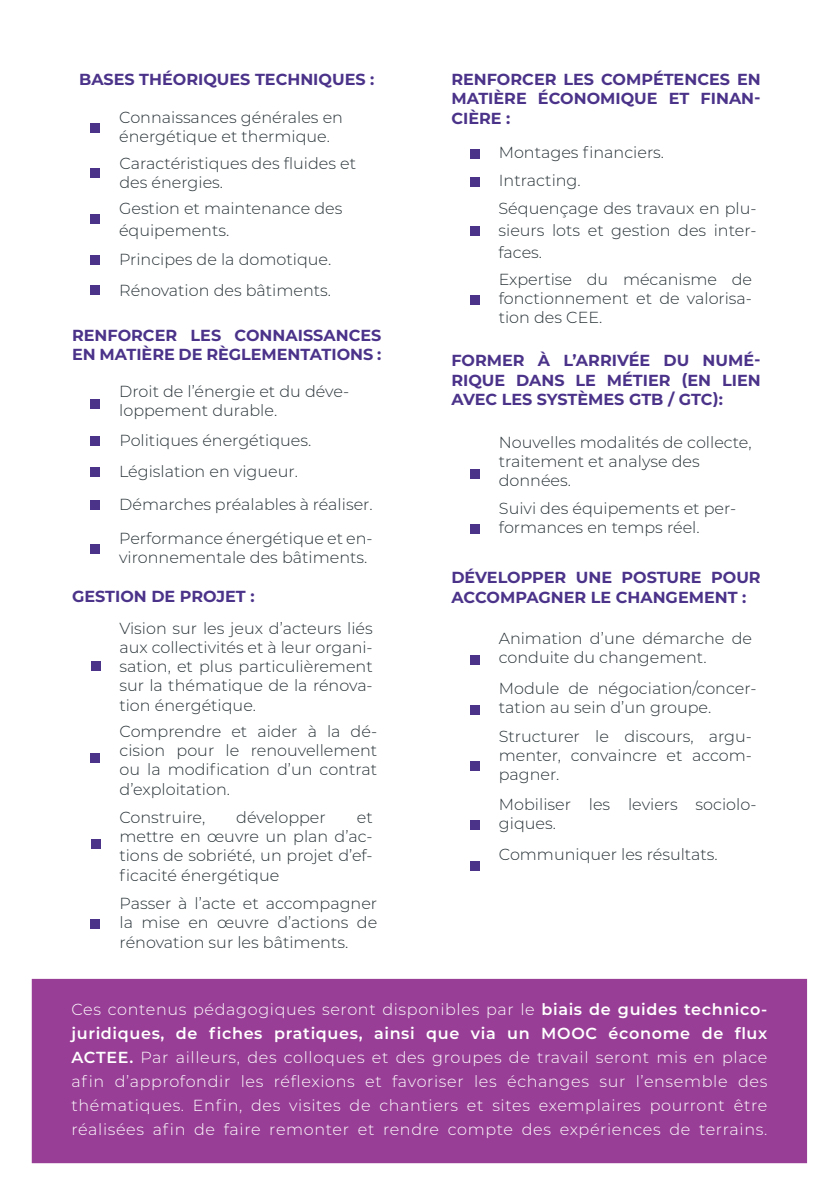
<style>
.page{position:relative;width:840px;height:1191px;background:#fff}
.page>*{position:absolute;margin:0;border:0;box-sizing:border-box;transform-origin:0 0}
.t1{font:300 16px/19.2px "Montserrat";color:#283237}
.t2{font:300 16px/24px "Montserrat";letter-spacing:.04em;color:#fff;text-align:justify}
.t3{font:700 16px/19.2px "Montserrat";color:#4b338a;text-align:justify}
.s1{font-weight:600}
</style>
<div class="page">
<div style="left:32px;top:979px;width:774px;height:184px;background:#983e96"></div>
<div style="left:90px;top:123px;width:10px;height:10px;background:#4b338a"></div>
<div style="left:90px;top:168px;width:10px;height:10px;background:#4b338a"></div>
<div style="left:90px;top:214px;width:10px;height:9px;background:#4b338a"></div>
<div style="left:90px;top:255px;width:10px;height:10px;background:#4b338a"></div>
<div style="left:90px;top:285px;width:10px;height:10px;background:#4b338a"></div>
<div style="left:470px;top:149px;width:9px;height:10px;background:#4b338a"></div>
<div style="left:469px;top:177px;width:10px;height:10px;background:#4b338a"></div>
<div style="left:469px;top:226px;width:10px;height:10px;background:#4b338a"></div>
<div style="left:470px;top:295px;width:9px;height:10px;background:#4b338a"></div>
<div style="left:90px;top:399px;width:10px;height:10px;background:#4b338a"></div>
<div style="left:90px;top:436px;width:10px;height:10px;background:#4b338a"></div>
<div style="left:90px;top:467px;width:10px;height:10px;background:#4b338a"></div>
<div style="left:90px;top:500px;width:10px;height:10px;background:#4b338a"></div>
<div style="left:90px;top:544px;width:10px;height:10px;background:#4b338a"></div>
<div style="left:470px;top:469px;width:9px;height:10px;background:#4b338a"></div>
<div style="left:469px;top:524px;width:10px;height:10px;background:#4b338a"></div>
<div style="left:469px;top:654px;width:10px;height:10px;background:#4b338a"></div>
<div style="left:469px;top:704px;width:10px;height:10px;background:#4b338a"></div>
<div style="left:469px;top:761px;width:10px;height:10px;background:#4b338a"></div>
<div style="left:469px;top:820px;width:10px;height:10px;background:#4b338a"></div>
<div style="left:469px;top:860px;width:10px;height:10px;background:#4b338a"></div>
<div style="left:91px;top:661px;width:9px;height:10px;background:#4b338a"></div>
<div style="left:91px;top:753px;width:9px;height:10px;background:#4b338a"></div>
<div style="left:91px;top:839px;width:9px;height:10px;background:#4b338a"></div>
<div style="left:91px;top:918px;width:9px;height:10px;background:#4b338a"></div>
<p class="t3" style="left:79px;top:69px;width:296px">BASES THÉORIQUES TECHNIQUES :</p>
<p class="t3" style="left:451px;top:69px;width:310px">RENFORCER LES COMPÉTENCES EN MATIÈRE ÉCONOMIQUE ET FINAN-CIÈRE :</p>
<p class="t1" style="left:498px;top:142px;width:167px">Montages financiers.</p>
<p class="t1" style="left:498px;top:170px;width:83px">Intracting.</p>
<p class="t1" style="left:498px;top:197px;width:259px;line-height:22px;text-align:justify">Séquençage des travaux en plu&shy;sieurs lots et gestion des inter&shy;faces.</p>
<p class="t1" style="left:498px;top:269px;width:255px;text-align:justify">Expertise du mécanisme de fonctionnement et de valorisa&shy;tion des CEE.</p>
<p class="t1" style="left:119px;top:107px;width:225px">Connaissances générales en énergétique et thermique.</p>
<p class="t1" style="left:119px;top:153px;width:238px">Caractéristiques des fluides et des énergies.</p>
<p class="t1" style="left:119px;top:197px;width:225px;line-height:22px">Gestion et maintenance des équipements.</p>
<p class="t1" style="left:119px;top:249px;width:213px">Principes de la domotique.</p>
<p class="t1" style="left:119px;top:280px;width:213px">Rénovation des bâtiments.</p>
<p class="t3" style="left:72px;top:325px;width:310px">RENFORCER LES CONNAISSANCES<br>EN MATIÈRE DE RÈGLEMENTATIONS :</p>
<p class="t1" style="left:119px;top:381px;width:231px">Droit de l’énergie et du déve&shy;loppement durable.</p>
<p class="t1" style="left:119px;top:430px;width:193px">Politiques énergétiques.</p>
<p class="t1" style="left:119px;top:461px;width:180px">Législation en vigueur.</p>
<p class="t1" style="left:119px;top:494px;width:255px">Démarches préalables à réaliser.</p>
<p class="t1" style="left:119px;top:528px;width:255px">Performance énergétique et en&shy;vironnementale des bâtiments.</p>
<p class="t3" style="left:72px;top:586px;width:184px">GESTION DE PROJET :</p>
<p class="t1" style="left:119px;top:618px;width:255px;text-align:justify">Vision sur les jeux d’acteurs liés aux collectivités et à leur organi&shy;sation, et plus particulièrement sur la thématique de la rénova&shy;tion énergétique.</p>
<p class="t1" style="left:119px;top:721px;width:259px;text-align:justify">Comprendre et aider à la dé&shy;cision pour le renouvellement ou la modification d’un contrat d’exploitation.</p>
<p class="t1" style="left:119px;top:807px;width:87px">Construire,</p>
<p class="t1" style="left:236px;top:807px;width:91px">développer</p>
<p class="t1" style="left:119px;top:807px;width:255px;text-align:justify;text-indent:237px">et mettre en œuvre un plan d’ac&shy;tions de sobriété, un projet d’ef&shy;ficacité énergétique</p>
<p class="t1" style="left:119px;top:893px;width:259px;text-align:justify">Passer à l’acte et accompagner la mise en œuvre d’actions de rénovation sur les bâtiments.</p>
<p class="t3" style="left:451px;top:350px;width:310px">FORMER À L’ARRIVÉE DU NUMÉ-RIQUE DANS LE MÉTIER (EN LIEN AVEC LES SYSTÈMES GTB / GTC):</p>
<p class="t1" style="left:498px;top:432px;width:254px">Nouvelles modalités de collecte, traitement et analyse des données.</p>
<p class="t1" style="left:498px;top:498px;width:239px">Suivi des équipements et per&shy;formances en temps réel.</p>
<p class="t3" style="left:451px;top:567px;width:310px">DÉVELOPPER UNE POSTURE POUR<br>ACCOMPAGNER LE CHANGEMENT :</p>
<p class="t1" style="left:498px;top:627px;width:255px">Animation d’une démarche de conduite du changement.</p>
<p class="t1" style="left:498px;top:678px;width:259px">Module de négociation/concer&shy;tation au sein d’un groupe.</p>
<p class="t1" style="left:498px;top:726px;width:255px;text-align:justify">Structurer le discours, argu&shy;menter, convaincre et accom&shy;pagner.</p>
<p class="t1" style="left:498px;top:794px;width:259px">Mobiliser les leviers sociolo&shy;giques.</p>
<p class="t1" style="left:498px;top:844px;width:220px">Communiquer les résultats.</p>
<p class="t2" style="left:71px;top:996px;width:697px">Ces contenus pédagogiques seront disponibles par le <span class="s1">biais de guides technico&shy;juridiques, de fiches pratiques, ainsi que via un MOOC économe de flux ACTEE.</span> Par ailleurs, des colloques et des groupes de travail seront mis en place afin d’approfondir les réflexions et favoriser les échanges sur l’ensemble des thématiques. Enfin, des visites de chantiers et sites exemplaires pourront être réalisées afin de faire remonter et rendre compte des expériences de terrains.</p>
</div>
